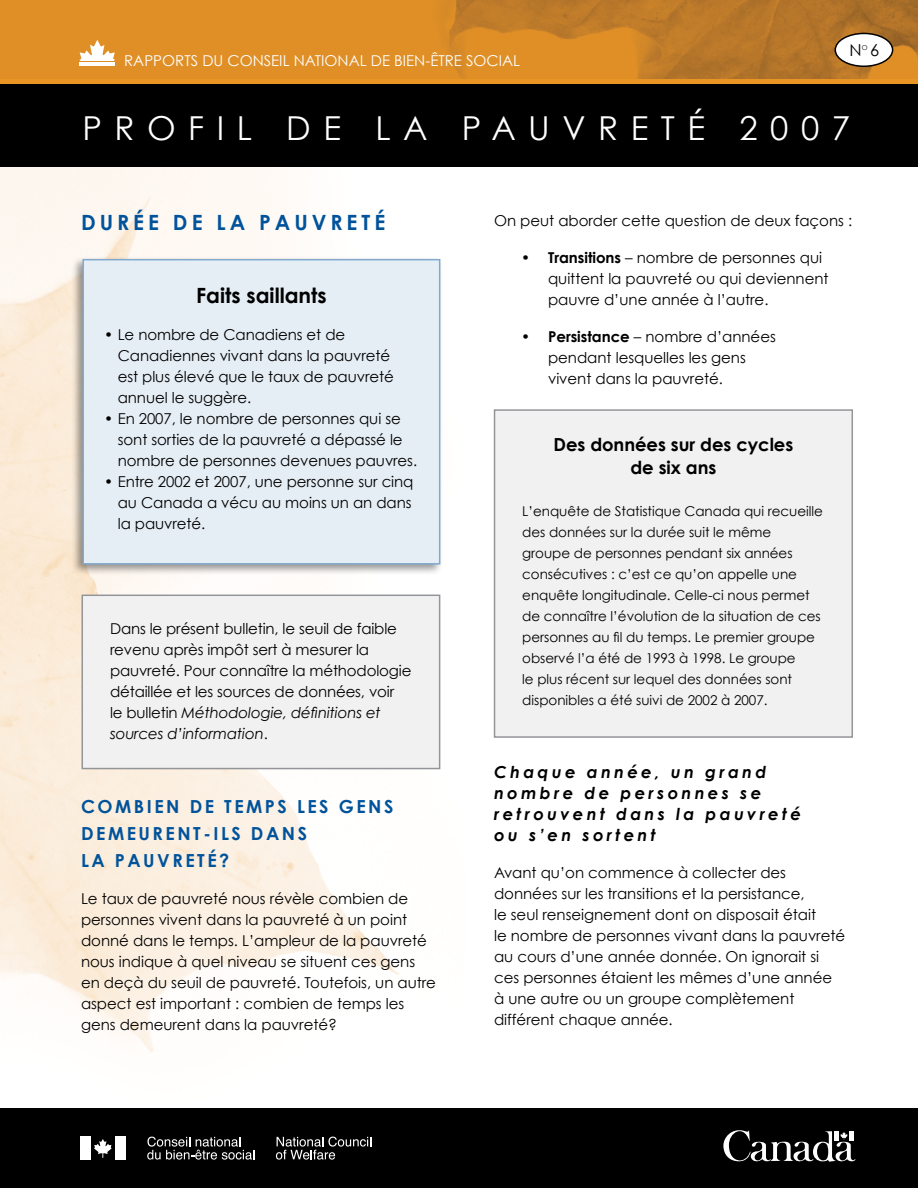
<style>
.page{position:relative;width:918px;height:1188px;background:#fff}
.page>*{position:absolute;margin:0;border:0;box-sizing:border-box;transform-origin:0 0}
.t1{font:33px "Century Gothic";color:#fff}
.t2{font:700 21px "Century Gothic";letter-spacing:.19em;color:#00539b}
.t3{font:700 21px "Century Gothic";color:#000}
.t4{font:700 18px/27px "Century Gothic";letter-spacing:.14em;color:#00539b}
.t5{font:700 18px/22.5px "Century Gothic";letter-spacing:-.005em;color:#000;text-align:center}
.t6{font:italic 700 16.5px/21px "Century Gothic";letter-spacing:.2em;color:#000}
.t7{font:16.5px "Century Gothic";color:#000}
.t8{font:15px/21px "Century Gothic";letter-spacing:-.005em;color:#000}
.t9{font:15px "Century Gothic";color:#fff}
.t10{font:13.5px/21px "Century Gothic";letter-spacing:-.005em;color:#000}
.t11{font:6.75px "Century Gothic";color:#000}
.s1{font-style:italic}
.s2{font-weight:700}
</style>
<div class="page">
<div style="left:0;top:82px;width:918px;height:85px;background:#000"></div>
<img style="left:0;top:167px;width:441px;height:886px">
<div style="left:0;top:1108px;width:918px;height:80px;background:#000"></div>
<img style="left:0;top:0;width:918px;height:79px">
<svg style="left:723px;top:1130px;width:132px;height:32px"></svg>
<hr style="left:80px;top:63px;width:35px;height:3px;background:#fff">
<svg style="left:80px;top:40px;width:35px;height:20px"></svg>
<div style="left:0;top:79px;width:918px;height:5px;background:#e89524"></div>
<div style="left:835px;top:33px;width:58px;height:33px;background:#fff;border-radius:50%"></div>
<div style="left:835px;top:33px;width:58px;height:34px;border:2px solid #000;border-radius:50%"></div>
<div style="left:71px;top:256px;width:378px;height:326px;background:#000;opacity:.4"></div>
<div style="left:83px;top:260px;width:357px;height:304px;background:#e6eef5"></div>
<div style="left:82px;top:259px;width:358px;height:306px;border:2px solid #80a9cd"></div>
<div style="left:82px;top:595px;width:358px;height:174px;background:#f1f1f2"></div>
<div style="left:82px;top:595px;width:358px;height:174px;border:2px solid #939598"></div>
<div style="left:80px;top:1137px;width:10px;height:23px;background:#fff"></div>
<div style="left:115px;top:1137px;width:11px;height:23px;background:#fff"></div>
<svg style="left:94px;top:1139px;width:18px;height:19px"></svg>
<svg style="left:276px;top:1137px;width:95px;height:23px"></svg>
<svg style="left:147px;top:1137px;width:107px;height:23px"></svg>
<div style="left:495px;top:410px;width:357px;height:327px;background:#f1f1f2"></div>
<div style="left:494px;top:409px;width:359px;height:329px;border:2px solid #939598"></div>
<p class="t9" style="left:124px;top:51px;width:398px">RAPPORTS DU CONSEIL NATIONAL DE BIEN-ÊTRE SOCIAL</p>
<p class="t7" style="left:849px;top:40px;width:14px">N</p>
<p class="t11" style="left:862px;top:44px;width:7px">o</p>
<p class="t7" style="left:870px;top:40px;width:11px">6</p>
<h1 class="t1" style="left:82px;top:107px;width:62px">P ro</h1>
<h1 class="t1" style="left:188px;top:107px;width:46px">f il</h1>
<h1 class="t1" style="left:286px;top:107px;width:27px">de</h1>
<h1 class="t1" style="left:375px;top:107px;width:26px">la</h1>
<h1 class="t1" style="left:462px;top:107px;width:59px">P au</h1>
<h1 class="t1" style="left:562px;top:107px;width:62px">v ret</h1>
<h1 class="t1" style="left:688px;top:107px;width:164px">É 2007</h1>
<h2 class="t2" style="left:81px;top:209px;width:306px">DURÉE DE LA PAUVRETÉ</h2>
<h2 class="t3" style="left:196px;top:282px;width:132px">Faits saillants</h2>
<p class="t8" style="left:118px;top:324px;width:278px;text-indent:-14px">• Le nombre de Canadiens et de<br>Canadiennes vivant dans la pauvreté est plus élevé que le taux de pauvreté annuel le suggère.</p>
<p class="t8" style="left:118px;top:408px;width:301px;text-indent:-14px">• En 2007, le nombre de personnes qui se sont sorties de la pauvreté a dépassé le nombre de personnes devenues pauvres.</p>
<p class="t8" style="left:118px;top:471px;width:297px;text-indent:-14px">• Entre 2002 et 2007, une personne sur cinq au Canada a vécu au moins un an dans la pauvreté.</p>
<p class="t8" style="left:110px;top:618px;width:303px">Dans le présent bulletin, le seuil de faible revenu après impôt sert à mesurer la pauvreté. Pour connaître la méthodologie détaillée et les sources de données, voir<br>le bulletin <span class="s1">Méthodologie, définitions et sources d’information</span>.</p>
<p class="t4" style="left:81px;top:792px;width:314px">COMBIEN DE TEMPS LES GENS<br>DEMEURENT-ILS DANS<br>LA PAUVRETÉ?</p>
<p class="t8" style="left:81px;top:888px;width:357px">Le taux de pauvreté nous révèle combien de personnes vivent dans la pauvreté à un point donné dans le temps. L’ampleur de la pauvreté nous indique à quel niveau se situent ces gens en deçà du seuil de pauvreté. Toutefois, un autre aspect est important : combien de temps les gens demeurent dans la pauvreté?</p>
<p class="t8" style="left:494px;top:209px;width:360px">On peut aborder cette question de deux façons :</p>
<p class="t8" style="left:548px;top:247px;width:282px;text-indent:-27px">• <span class="s2">Transitions</span> – nombre de personnes qui quittent la pauvreté ou qui deviennent pauvre d’une année à l’autre.</p>
<p class="t8" style="left:548px;top:326px;width:229px;text-indent:-27px">• <span class="s2">Persistance</span> – nombre d’années pendant lesquelles les gens vivent dans la pauvreté.</p>
<p class="t5" style="left:553px;top:433px;width:241px">Des données sur des cycles de six ans</p>
<p class="t10" style="left:522px;top:501px;width:302px">L’enquête de Statistique Canada qui recueille des données sur la durée suit le même<br>groupe de personnes pendant six années consécutives : c’est ce qu’on appelle une enquête longitudinale. Celle-ci nous permet de connaître l’évolution de la situation de ces personnes au fil du temps. Le premier groupe observé l’a été de 1993 à 1998. Le groupe<br>le plus récent sur lequel des données sont disponibles a été suivi de 2002 à 2007.</p>
<p class="t6" style="left:494px;top:761px;width:308px">Chaque année, un grand nombre de personnes se retrouvent dans la pauvreté ou s’en sortent</p>
<p class="t8" style="left:494px;top:862px;width:353px">Avant qu’on commence à collecter des données sur les transitions et la persistance,<br>le seul renseignement dont on disposait était<br>le nombre de personnes vivant dans la pauvreté au cours d’une année donnée. On ignorait si ces personnes étaient les mêmes d’une année à une autre ou un groupe complètement différent chaque année.</p>
</div>
